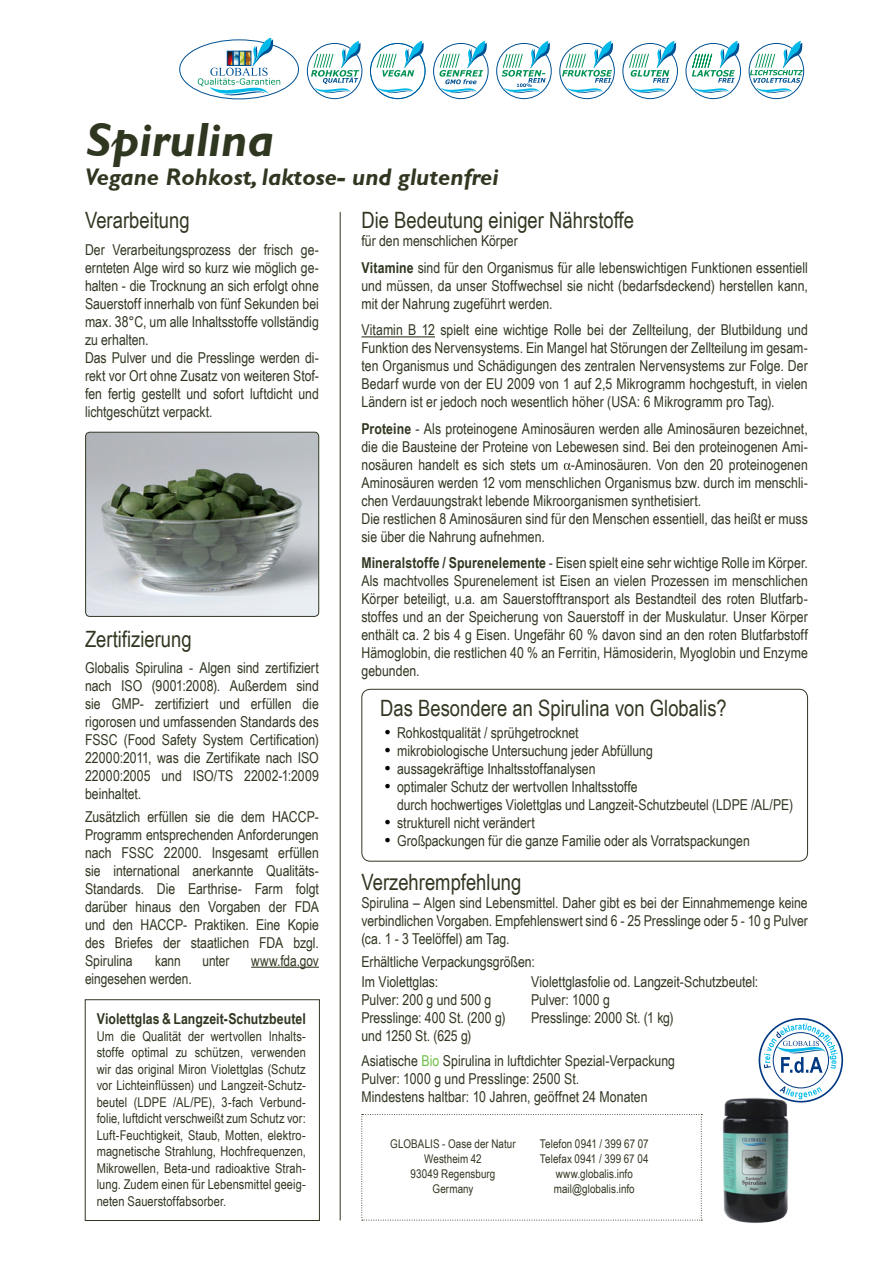
<style>
.page{position:relative;width:893px;height:1263px;background:#fff}
.page>*{position:absolute;margin:0;border:0;box-sizing:border-box;transform-origin:0 0}
.t1{font:italic 700 48px "Gill Sans";color:#303721}
.t2{font:italic 700 24px "Gill Sans";color:#303721}
.t3{font:22.5px "Arial Narrow";color:#303721}
.t4{font:15px/18px "Arial Narrow";color:#303721}
.t5{font:700 15px "Arial Narrow";letter-spacing:.005em;color:#303721}
.t6{font:13.5px/16.5px "Arial Narrow";letter-spacing:.005em;color:#303721;text-align:justify}
.t7{font:12px/15px "Arial Narrow";letter-spacing:.005em;color:#303721;text-align:center}
.s1{font-weight:700}
.s2{font-family:"Times New Roman";font-size:18px;color:#000}
.s3{color:#6ebe47}
</style>
<div class="page">
<svg style="left:361px;top:1114px;width:341px;height:107px"></svg>
<hr style="left:361px;top:336px;width:74px;height:1px;background:#303721">
<svg style="left:564px;top:463px;width:7px;height:7px"></svg>
<hr style="left:340px;top:212px;width:1px;height:1008px;background:#303721">
<div style="left:361px;top:689px;width:447px;height:172px;border:1px solid #303721;border-radius:9px"></div>
<img style="left:722px;top:1093px;width:77px;height:130px">
<svg style="left:311px;top:41px;width:52px;height:52px"></svg>
<svg style="left:378px;top:88px;width:36px;height:5px"></svg>
<svg style="left:376px;top:41px;width:50px;height:36px"></svg>
<svg style="left:439px;top:41px;width:50px;height:52px"></svg>
<svg style="left:502px;top:41px;width:50px;height:52px"></svg>
<svg style="left:560px;top:43px;width:54px;height:56px"></svg>
<svg style="left:562px;top:41px;width:53px;height:52px"></svg>
<svg style="left:623px;top:43px;width:54px;height:56px"></svg>
<svg style="left:628px;top:41px;width:50px;height:52px"></svg>
<svg style="left:686px;top:43px;width:55px;height:56px"></svg>
<svg style="left:691px;top:41px;width:50px;height:52px"></svg>
<svg style="left:750px;top:41px;width:54px;height:52px"></svg>
<svg style="left:198px;top:38px;width:82px;height:57px"></svg>
<div style="left:759px;top:1018px;width:84px;height:84px;border:2px solid #003882;border-radius:50%"></div>
<svg style="left:779px;top:1086px;width:43px;height:13px"></svg>
<svg style="left:764px;top:1023px;width:73px;height:50px"></svg>
<div style="left:773px;top:1032px;width:56px;height:56px;border:1px solid #003882;border-radius:50%"></div>
<div style="left:85px;top:999px;width:235px;height:222px;border:1px solid #303721"></div>
<hr style="left:251px;top:967px;width:68px;height:1px;background:#303721">
<img style="left:86px;top:432px;width:233px;height:184px">
<div style="left:85px;top:432px;width:234px;height:185px;border:1px solid #303721;border-radius:4px"></div>
<h1 class="t1" style="left:87px;top:112px;width:189px">Spirulina</h1>
<h2 class="t2" style="left:85px;top:163px;width:415px">Vegane Rohkost, laktose- und glutenfrei</h2>
<h3 class="t3" style="left:85px;top:208px;width:106px">Verarbeitung</h3>
<p class="t4" style="left:85px;top:240px;width:235px">Der Verarbeitungsprozess der frisch ge&shy;ernteten Alge wird so kurz wie möglich ge&shy;halten - die Trocknung an sich erfolgt ohne Sauerstoff innerhalb von fünf Sekunden bei max. 38°C, um alle Inhaltsstoffe vollständig zu erhalten.<br>Das Pulver und die Presslinge werden di&shy;rekt vor Ort ohne Zusatz von weiteren Stof&shy;fen fertig gestellt und sofort luftdicht und lichtgeschützt verpackt.</p>
<h3 class="t3" style="left:85px;top:626px;width:108px">Zertifizierung</h3>
<p class="t4" style="left:85px;top:659px;width:235px;text-align:justify">Globalis Spirulina - Algen sind zertifiziert nach ISO (9001:2008). Außerdem sind sie GMP- zertifiziert und erfüllen die rigorosen und umfassenden Standards des FSSC (Food Safety System Certification)<br>22000:2011, was die Zertifikate nach ISO 22000:2005 und ISO/TS 22002-1:2009 beinhaltet.</p>
<p class="t4" style="left:85px;top:807px;width:235px;text-align:justify">Zusätzlich erfüllen sie die dem HACCP-Programm entsprechenden Anforderungen nach FSSC 22000. Insgesamt erfüllen sie international anerkannte Qualitäts-Standards. Die Earthrise- Farm folgt darüber hinaus den Vorgaben der FDA und den HACCP- Praktiken. Eine Kopie des Briefes der staatlichen FDA bzgl.<br>Spirulina</p>
<p class="t4" style="left:155px;top:951px;width:27px">kann</p>
<p class="t4" style="left:203px;top:951px;width:28px">unter</p>
<p class="t4" style="left:251px;top:951px;width:69px">www.fda.gov</p>
<p class="t4" style="left:85px;top:969px;width:108px">eingesehen werden.</p>
<p class="t5" style="left:97px;top:1007px;width:211px">Violettglas &amp; Langzeit-Schutzbeutel</p>
<p class="t6" style="left:97px;top:1027px;width:211px">Um die Qualität der wertvollen Inhalts&shy;stoffe optimal zu schützen, verwenden wir das original Miron Violettglas (Schutz vor Lichteinflüssen) und Langzeit-Schutz&shy;beutel (LDPE /AL/PE), 3-fach Verbund&shy;folie, luftdicht verschweißt zum Schutz vor:<br>Luft-Feuchtigkeit, Staub, Motten, elektro&shy;magnetische Strahlung, Hochfrequenzen, Mikrowellen, Beta-und radioaktive Strah&shy;lung. Zudem einen für Lebensmittel geeig&shy;neten Sauerstoffabsorber.</p>
<h3 class="t3" style="left:361px;top:208px;width:274px">Die Bedeutung einiger Nährstoffe</h3>
<p class="t4" style="left:361px;top:228px;width:448px;line-height:26.5px">für den menschlichen Körper<br><span class="s1">Vitamine</span> sind für den Organismus für alle lebenswichtigen Funktionen essentiell</p>
<p class="t4" style="left:361px;top:276px;width:448px">und müssen, da unser Stoffwechsel sie nicht (bedarfsdeckend) herstellen kann, mit der Nahrung zugeführt werden.</p>
<p class="t4" style="left:361px;top:321px;width:448px;text-align:justify">Vitamin B 12 spielt eine wichtige Rolle bei der Zellteilung, der Blutbildung und Funktion des Nervensystems. Ein Mangel hat Störungen der Zellteilung im gesam&shy;ten Organismus und Schädigungen des zentralen Nervensystems zur Folge. Der Bedarf wurde von der EU 2009 von 1 auf 2,5 Mikrogramm hochgestuft, in vielen Ländern ist er jedoch noch wesentlich höher (USA: 6 Mikrogramm pro Tag).</p>
<p class="t4" style="left:361px;top:419px;width:448px"><span class="s1">Proteine</span> - Als proteinogene Aminosäuren werden alle Aminosäuren bezeichnet, die die Bausteine der Proteine von Lebewesen sind. Bei den proteinogenen Ami&shy;nosäuren handelt es sich stets um -Aminosäuren. Von den 20 proteinogenen Aminosäuren werden 12 vom menschlichen Organismus bzw. durch im menschli&shy;chen Verdauungstrakt lebende Mikroorganismen synthetisiert.<br>Die restlichen 8 Aminosäuren sind für den Menschen essentiell, das heißt er muss sie über die Nahrung aufnehmen.</p>
<p class="t4" style="left:361px;top:554px;width:448px;text-align:justify"><span class="s1">Mineralstoffe / Spurenelemente</span> - Eisen spielt eine sehr wichtige Rolle im Körper.<br>Als machtvolles Spurenelement ist Eisen an vielen Prozessen im menschlichen Körper beteiligt, u.a. am Sauerstofftransport als Bestandteil des roten Blutfarb&shy;stoffes und an der Speicherung von Sauerstoff in der Muskulatur. Unser Körper enthält ca. 2 bis 4 g Eisen. Ungefähr 60 % davon sind an den roten Blutfarbstoff Hämoglobin, die restlichen 40 % an Ferritin, Hämosiderin, Myoglobin und Enzyme gebunden.</p>
<h3 class="t3" style="left:380px;top:695px;width:348px">Das Besondere an Spirulina von Globalis?</h3>
<p class="t4" style="left:384px;top:724px;width:196px"><span class="s2">•</span> Rohkostqualität / sprühgetrocknet</p>
<p class="t4" style="left:384px;top:742px;width:270px"><span class="s2">•</span> mikrobiologische Untersuchung jeder Abfüllung</p>
<p class="t4" style="left:384px;top:760px;width:213px"><span class="s2">•</span> aussagekräftige Inhaltsstoffanalysen</p>
<p class="t4" style="left:397px;top:778px;width:398px;text-indent:-13px"><span class="s2">•</span> optimaler Schutz der wertvollen Inhaltsstoffe<br>durch hochwertiges Violettglas und Langzeit-Schutzbeutel (LDPE /AL/PE)</p>
<p class="t4" style="left:384px;top:814px;width:152px"><span class="s2">•</span> strukturell nicht verändert</p>
<p class="t4" style="left:384px;top:832px;width:367px"><span class="s2">•</span> Großpackungen für die ganze Familie oder als Vorratspackungen</p>
<h3 class="t3" style="left:361px;top:869px;width:161px">Verzehrempfehlung</h3>
<p class="t4" style="left:361px;top:894px;width:448px;text-align:justify">Spirulina – Algen sind Lebensmittel. Daher gibt es bei der Einnahmemenge keine verbindlichen Vorgaben. Empfehlenswert sind 6 - 25 Presslinge oder 5 - 10 g Pulver (ca. 1 - 3 Teelöffel) am Tag.</p>
<p class="t4" style="left:361px;top:951px;width:175px;line-height:20.2px">Erhältliche Verpackungsgrößen:<br>Im Violettglas:</p>
<p class="t4" style="left:361px;top:990px;width:145px">Pulver: 200 g und 500 g<br>Presslinge: 400 St. (200 g) und 1250 St. (625 g)</p>
<p class="t4" style="left:531px;top:972px;width:229px">Violettglasfolie od. Langzeit-Schutzbeutel:<br>Pulver: 1000 g<br>Presslinge: 2000 St. (1 kg)</p>
<p class="t4" style="left:361px;top:1052px;width:315px">Asiatische <span class="s3">Bio</span> Spirulina in luftdichter Spezial-Verpackung<br>Pulver: 1000 g und Presslinge: 2500 St.<br>Mindestens haltbar: 10 Jahren, geöffnet 24 Monaten</p>
<p class="t7" style="left:390px;top:1136px;width:127px">GLOBALIS - Oase der Natur<br>Westheim 42<br>93049 Regensburg<br>Germany</p>
<p class="t7" style="left:540px;top:1136px;width:110px">Telefon 0941 / 399 67 07<br>Telefax 0941 / 399 67 04 www.globalis.info mail@globalis.info</p>
</div>
